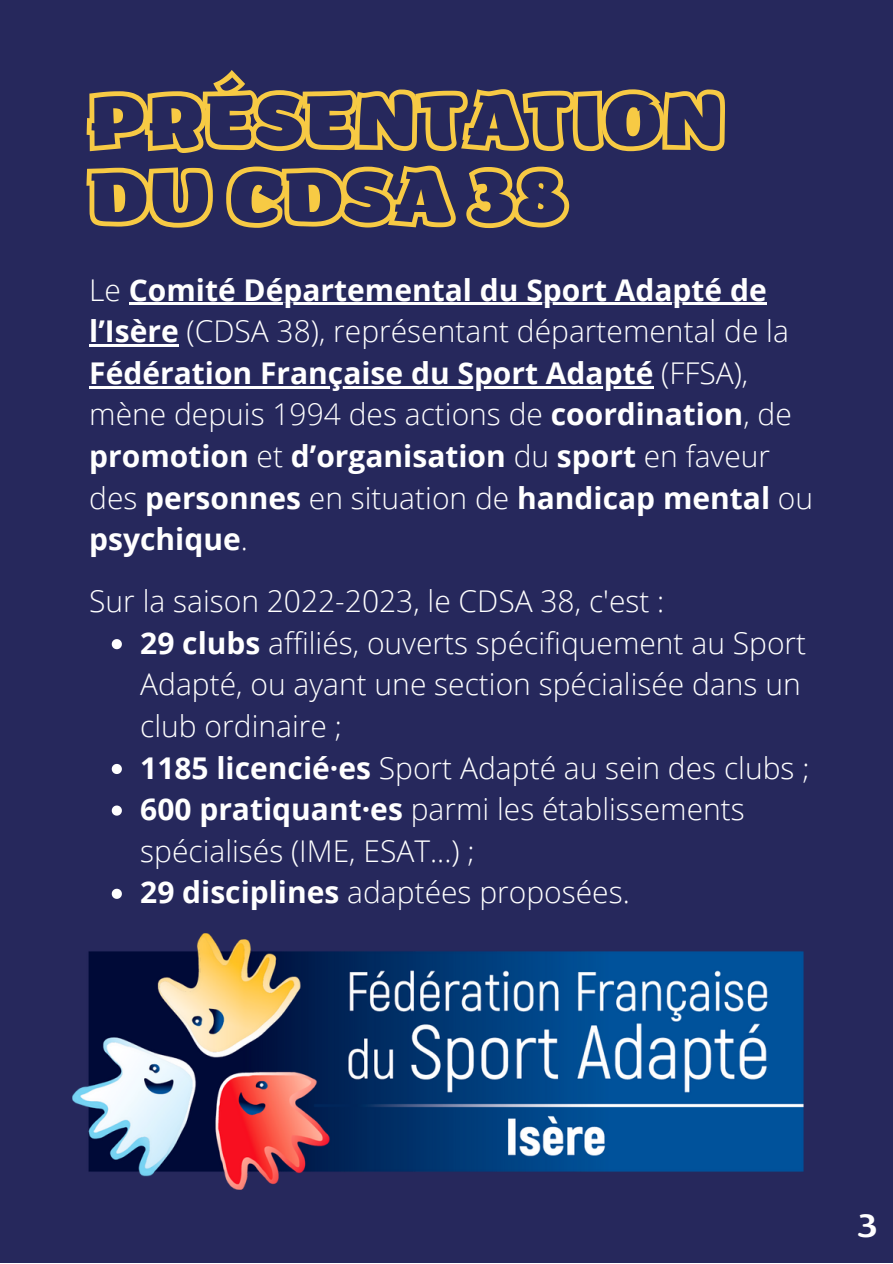
<style>
.page{position:relative;width:893px;height:1264px;background:#fff}
.page>*{position:absolute;margin:0;border:0;box-sizing:border-box;transform-origin:0 0}
.t1{font:70.5px/76.5px "ZT Arturo Heavyoutline";color:#f7ca44}
.t2{font:33px "ZT Arturo";color:#fff}
.t3{font:300 30px/41.5px "Open Sans";color:#fff}
.t4{font:700 30px/41.5px "Open Sans";color:#fff}
.s1{font-weight:300}
.s2{font-weight:700}
</style>
<div class="page">
<div style="left:0;top:0;width:892px;height:1262px;background:#26285c"></div>
<svg style="left:112px;top:639px;width:10px;height:10px"></svg>
<svg style="left:112px;top:764px;width:10px;height:10px"></svg>
<svg style="left:112px;top:805px;width:10px;height:10px"></svg>
<svg style="left:112px;top:888px;width:10px;height:10px"></svg>
<hr style="left:129px;top:303px;width:637px;height:2px;background:#fff">
<hr style="left:89px;top:344px;width:90px;height:3px;background:#fff">
<hr style="left:89px;top:386px;width:564px;height:2px;background:#fff">
<img style="left:72px;top:933px;width:731px;height:256px">
<h1 class="t1" style="left:89px;top:92px;width:638px">PRÉSENTATION<br>DU CDSA 38</h1>
<p class="t4" style="left:89px;top:268px;width:725px"><span class="s1">Le</span> Comité Départemental du Sport Adapté de l’Isère <span class="s1">(CDSA 38), représentant départemental de la </span>Fédération Française du Sport Adapté <span class="s1">(FFSA), mène depuis 1994 des actions de</span> coordination<span class="s1">, de </span>promotion <span class="s1">et</span> d’organisation <span class="s1">du</span> sport <span class="s1">en faveur des</span> personnes <span class="s1">en situation de</span> handicap mental <span class="s1">ou </span>psychique<span class="s1">.</span></p>
<p class="t3" style="left:89px;top:579px;width:576px">Sur la saison 2022-2023, le CDSA 38, c'est :</p>
<p class="t3" style="left:140px;top:621px;width:670px"><span class="s2">29 clubs</span> affiliés, ouverts spécifiquement au Sport Adapté, ou ayant une section spécialisée dans un club ordinaire ;<br><span class="s2">1185 licencié·es</span> Sport Adapté au sein des clubs ; <span class="s2">600 pratiquant·es</span> parmi les établissements spécialisés (IME, ESAT...) ;<br><span class="s2">29 disciplines</span> adaptées proposées.</p>
<p class="t2" style="left:857px;top:1213px;width:21px">3</p>
</div>
